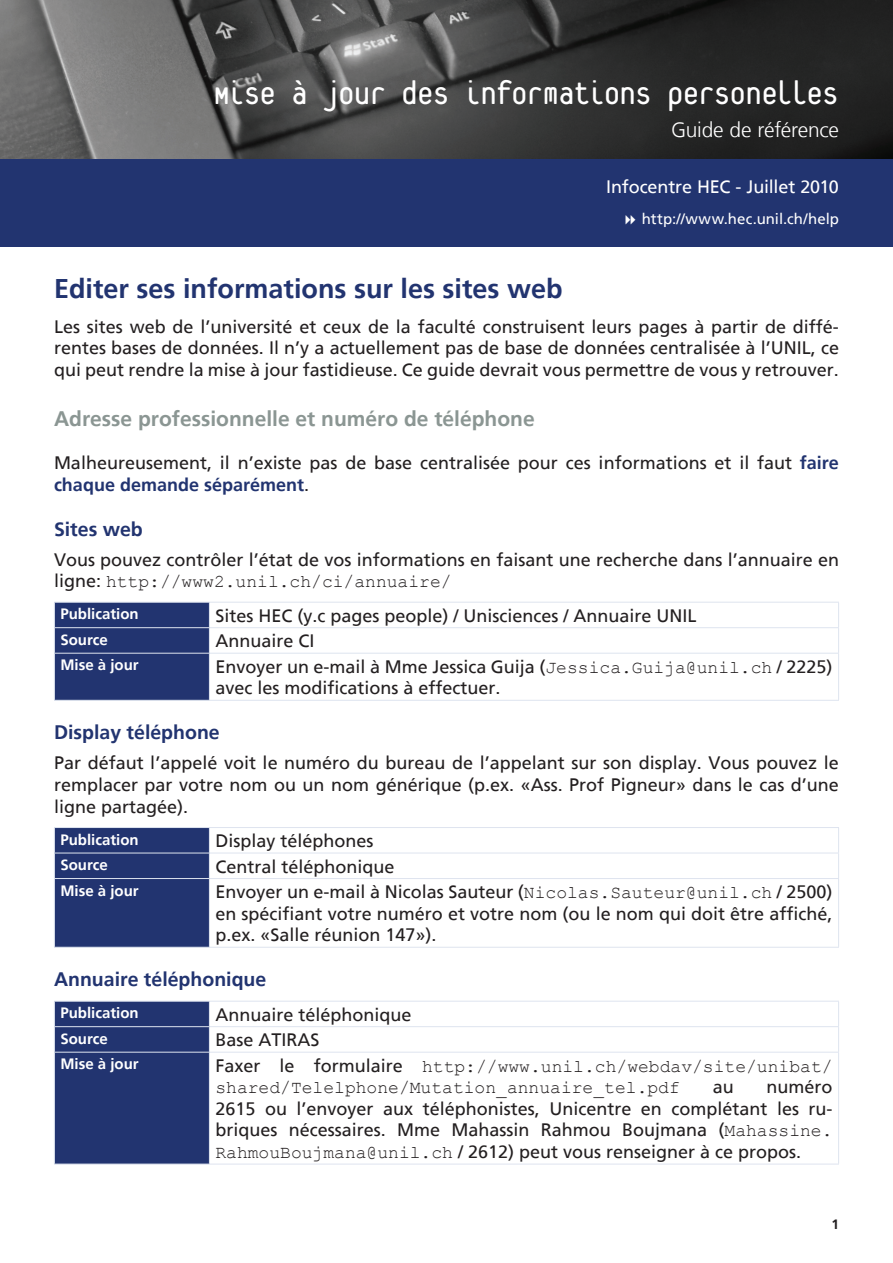
<style>
.page{position:relative;width:893px;height:1263px;background:#fff}
.page>*{position:absolute;margin:0;border:0;box-sizing:border-box;transform-origin:0 0}
.t1{font:36px "Platelet";letter-spacing:-.025em;color:#fff}
.t2{font:700 27px "Frutiger LT Std";color:#223470}
.t3{font:700 21px "Frutiger LT Std";color:#8b9693}
.t4{font:300 21px "Frutiger LT Std";letter-spacing:-.015em;color:#fff}
.t5{font:700 19.5px "Frutiger LT Std";color:#223470}
.t6{font:18px/21.6px "Frutiger LT Std";color:#231f20;text-align:justify}
.t7{font:18px/21.6px "Courier New";color:#231f20}
.t8{font:18px "Frutiger LT Std";letter-spacing:-.01em;color:#fff}
.t9{font:700 15px "Frutiger LT Std";color:#fff}
.t10{font:15px "Frutiger LT Std";color:#fff}
.t11{font:700 13.5px "Frutiger LT Std";color:#231f20}
.s1{font-weight:700;color:#223470}
.s2{font-family:"Frutiger LT Std"}
.s3{font-family:"Courier New"}
</style>
<div class="page">
<img style="left:0;top:0;width:893px;height:159px">
<div style="left:0;top:159px;width:893px;height:88px;background:#223470"></div>
<hr style="left:209px;top:602px;width:630px;height:1px;background:#dee4ef">
<hr style="left:209px;top:627px;width:630px;height:1px;background:#dee4ef">
<div style="left:54px;top:602px;width:156px;height:98px;background:#223470"></div>
<svg style="left:838px;top:603px;width:1px;height:50px"></svg>
<hr style="left:54px;top:653px;width:155px;height:1px;background:#dee4ef">
<hr style="left:54px;top:653px;width:1px;height:47px;background:#dee4ef">
<hr style="left:209px;top:653px;width:630px;height:1px;background:#dee4ef">
<hr style="left:209px;top:653px;width:1px;height:47px;background:#dee4ef">
<hr style="left:838px;top:653px;width:1px;height:47px;background:#dee4ef">
<hr style="left:54px;top:700px;width:155px;height:1px;background:#dee4ef">
<hr style="left:209px;top:700px;width:630px;height:1px;background:#dee4ef">
<hr style="left:209px;top:827px;width:630px;height:1px;background:#dee4ef">
<hr style="left:209px;top:853px;width:630px;height:1px;background:#dee4ef">
<div style="left:54px;top:827px;width:156px;height:120px;background:#223470"></div>
<svg style="left:838px;top:828px;width:1px;height:50px"></svg>
<hr style="left:54px;top:878px;width:155px;height:1px;background:#dee4ef">
<hr style="left:54px;top:879px;width:1px;height:68px;background:#dee4ef">
<hr style="left:209px;top:878px;width:630px;height:1px;background:#dee4ef">
<hr style="left:209px;top:879px;width:1px;height:68px;background:#dee4ef">
<hr style="left:838px;top:879px;width:1px;height:68px;background:#dee4ef">
<hr style="left:54px;top:947px;width:155px;height:1px;background:#dee4ef">
<hr style="left:209px;top:947px;width:630px;height:1px;background:#dee4ef">
<hr style="left:209px;top:1001px;width:630px;height:1px;background:#dee4ef">
<hr style="left:209px;top:1026px;width:630px;height:1px;background:#dee4ef">
<div style="left:54px;top:1001px;width:156px;height:163px;background:#223470"></div>
<svg style="left:838px;top:1002px;width:1px;height:50px"></svg>
<hr style="left:54px;top:1052px;width:155px;height:1px;background:#dee4ef">
<hr style="left:54px;top:1052px;width:1px;height:112px;background:#dee4ef">
<hr style="left:209px;top:1052px;width:630px;height:1px;background:#dee4ef">
<hr style="left:209px;top:1052px;width:1px;height:112px;background:#dee4ef">
<hr style="left:838px;top:1052px;width:1px;height:112px;background:#dee4ef">
<hr style="left:54px;top:1164px;width:155px;height:1px;background:#dee4ef">
<hr style="left:209px;top:1164px;width:630px;height:1px;background:#dee4ef">
<h1 class="t1" style="left:214px;top:79px;width:627px">Mise à jour des informations personelles</h1>
<p class="t4" style="left:671px;top:118px;width:169px">Guide de référence</p>
<p class="t8" style="left:606px;top:176px;width:234px">Infocentre HEC - Juillet 2010</p>
<p class="t10" style="left:642px;top:210px;width:199px">http://www.hec.unil.ch/help</p>
<h2 class="t2" style="left:54px;top:273px;width:510px">Editer ses informations sur les sites web</h2>
<p class="t6" style="left:54px;top:316px;width:787px">Les sites web de l’université et ceux de la faculté construisent leurs pages à partir de diffé&shy;rentes bases de données. Il n’y a actuellement pas de base de données centralisée à l’UNIL, ce qui peut rendre la mise à jour fastidieuse. Ce guide devrait vous permettre de vous y retrouver.</p>
<p class="t3" style="left:54px;top:407px;width:482px">Adresse professionnelle et numéro de téléphone</p>
<p class="t6" style="left:54px;top:452px;width:786px">Malheureusement, il n’existe pas de base centralisée pour ces informations et il faut <span class="s1">faire chaque demande séparément</span>.</p>
<p class="t5" style="left:54px;top:517px;width:90px">Sites web</p>
<p class="t6" style="left:54px;top:549px;width:786px">Vous pouvez contrôler l’état de vos informations en faisant une recherche dans l’annuaire en</p>
<p class="t7" style="left:54px;top:570px;width:399px"><span class="s2">ligne:</span> http://www2.unil.ch/ci/annuaire/</p>
<p class="t9" style="left:60px;top:605px;width:80px">Publication</p>
<p class="t6" style="left:215px;top:605px;width:483px">Sites HEC (y.c pages people) / Unisciences / Annuaire UNIL</p>
<p class="t9" style="left:60px;top:631px;width:49px">Source</p>
<p class="t6" style="left:215px;top:630px;width:101px">Annuaire CI</p>
<p class="t9" style="left:60px;top:656px;width:80px">Mise à jour</p>
<p class="t6" style="left:215px;top:656px;width:619px">Envoyer un e-mail à Mme Jessica Guija (<span class="s3">Jessica.Guija@unil.ch</span> / 2225) avec les modifications à effectuer.</p>
<p class="t5" style="left:54px;top:721px;width:167px">Display téléphone</p>
<p class="t6" style="left:54px;top:752px;width:786px">Par défaut l’appelé voit le numéro du bureau de l’appelant sur son display. Vous pouvez le remplacer par votre nom ou un nom générique (p.ex. «Ass. Prof Pigneur» dans le cas d’une ligne partagée).</p>
<p class="t9" style="left:60px;top:831px;width:80px">Publication</p>
<p class="t6" style="left:215px;top:830px;width:160px">Display téléphones</p>
<p class="t9" style="left:60px;top:856px;width:49px">Source</p>
<p class="t6" style="left:215px;top:855px;width:181px">Central téléphonique</p>
<p class="t9" style="left:60px;top:882px;width:80px">Mise à jour</p>
<p class="t6" style="left:215px;top:881px;width:619px">Envoyer un e-mail à Nicolas Sauteur (<span class="s3">Nicolas.Sauteur@unil.ch</span> / 2500) en spécifiant votre numéro et votre nom (ou le nom qui doit être affiché, p.ex. «Salle réunion 147»).</p>
<p class="t5" style="left:54px;top:968px;width:214px">Annuaire téléphonique</p>
<p class="t9" style="left:60px;top:1004px;width:80px">Publication</p>
<p class="t6" style="left:215px;top:1004px;width:198px">Annuaire téléphonique</p>
<p class="t9" style="left:60px;top:1030px;width:49px">Source</p>
<p class="t6" style="left:215px;top:1029px;width:106px">Base ATIRAS</p>
<p class="t9" style="left:60px;top:1055px;width:80px">Mise à jour</p>
<p class="t7" style="left:215px;top:1055px;width:619px"><span class="s2">Faxer le formulaire</span> http://www.unil.ch/webdav/site/unibat/ shared/Telelphone/Mutation_annuaire_tel.pdf</p>
<p class="t6" style="left:215px;top:1076px;width:619px;text-indent:551px">numéro 2615 ou l’envoyer aux téléphonistes, Unicentre en complétant les ru&shy;briques nécessaires. Mme Mahassin Rahmou Boujmana (<span class="s3">Mahassine.<br>RahmouBoujmana@unil.ch</span> / 2612) peut vous renseigner à ce propos.</p>
<p class="t6" style="left:713px;top:1076px;width:23px">au</p>
<p class="t11" style="left:831px;top:1216px;width:9px">1</p>
</div>
